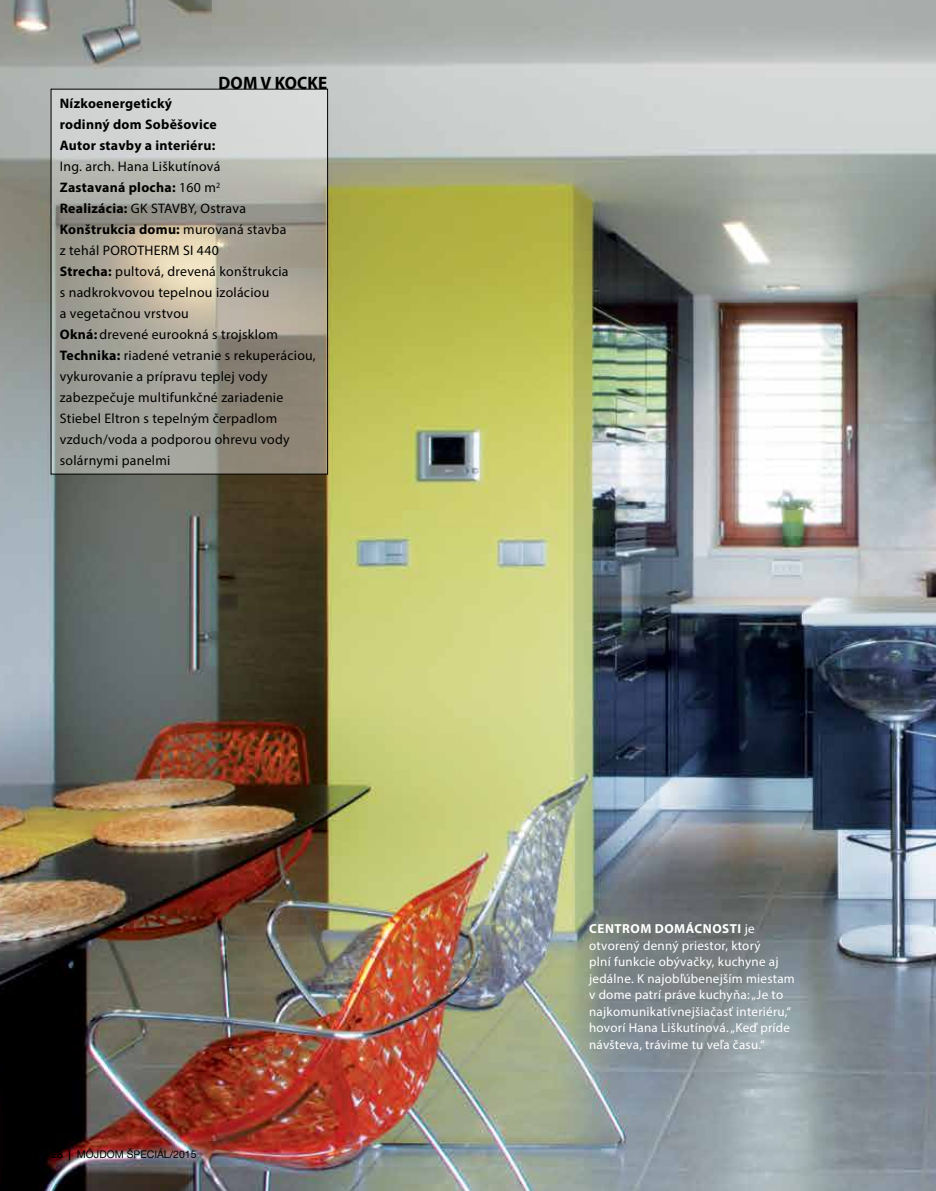
<style>
.page{position:relative;width:936px;height:1191px;background:#fff}
.page>*{position:absolute;margin:0;border:0;box-sizing:border-box;transform-origin:0 0}
.t1{font:700 18px "Myriad Pro";letter-spacing:.01em;color:#000;scale:.95 1}
.t2{font:13.8px/21px "Myriad Pro";letter-spacing:.02em;color:#000}
.t3{font:700 13.8px/21px "Myriad Pro";letter-spacing:.02em;color:#000}
.t4{font:13.05px/16.5px "Myriad Pro";letter-spacing:.02em;color:#fff}
.t5{font:10.5px "Helvetica Neue LT Com";color:#000}
.s1{font-weight:700}
</style>
<div class="page">
<img style="left:0;top:0;width:935px;height:1191px">
<svg style="left:53px;top:91px;width:273px;height:381px;background:#afada3"></svg>
<h1 class="t1" style="left:218px;top:71px;width:116px">Dom v kocke</h1>
<p class="t3" style="left:60px;top:93px;width:159px">Nízkoenergetický rodinný dom Soběšovice<br>Autor stavby a interiéru:</p>
<p class="t2" style="left:60px;top:156px;width:257px">Ing. arch. Hana Liškutínová<br><span class="s1">Zastavaná plocha:</span> 160 m<sup>2<br></sup><span class="s1">Realizácia:</span> GK STAVBY, Ostrava<br><span class="s1">Konštrukcia domu:</span> murovaná stavba<br>z tehál POROTHERM SI 440<br><span class="s1">Strecha:</span> pultová, drevená konštrukcia<br>s nadkrokvovou tepelnou izoláciou<br>a vegetačnou vrstvou<br><span class="s1">Okná:</span> drevené eurookná s trojsklom<br><span class="s1">Technika:</span> riadené vetranie s rekuperáciou, vykurovanie a prípravu teplej vody zabezpečuje multifunkčné zariadenie<br>Stiebel Eltron s tepelným čerpadlom vzduch/voda a podporou ohrevu vody solárnymi panelmi</p>
<p class="t5" style="left:51px;top:1147px;width:147px"><span class="s1">28 |</span> MÔJDOM ŠPECIÁL/2015</p>
<p class="t4" style="left:589px;top:920px;width:207px"><span class="s1">Centrom domácnosti</span> je otvorený denný priestor, ktorý<br>plní funkcie obývačky, kuchyne aj jedálne. K najobľúbenejším miestam v dome patrí práve kuchyňa: „Je to najkomunikatívnejšiačasť interiéru,“ hovorí Hana Liškutínová. „Keď príde návšteva, trávime tu veľa času.“</p>
</div>
